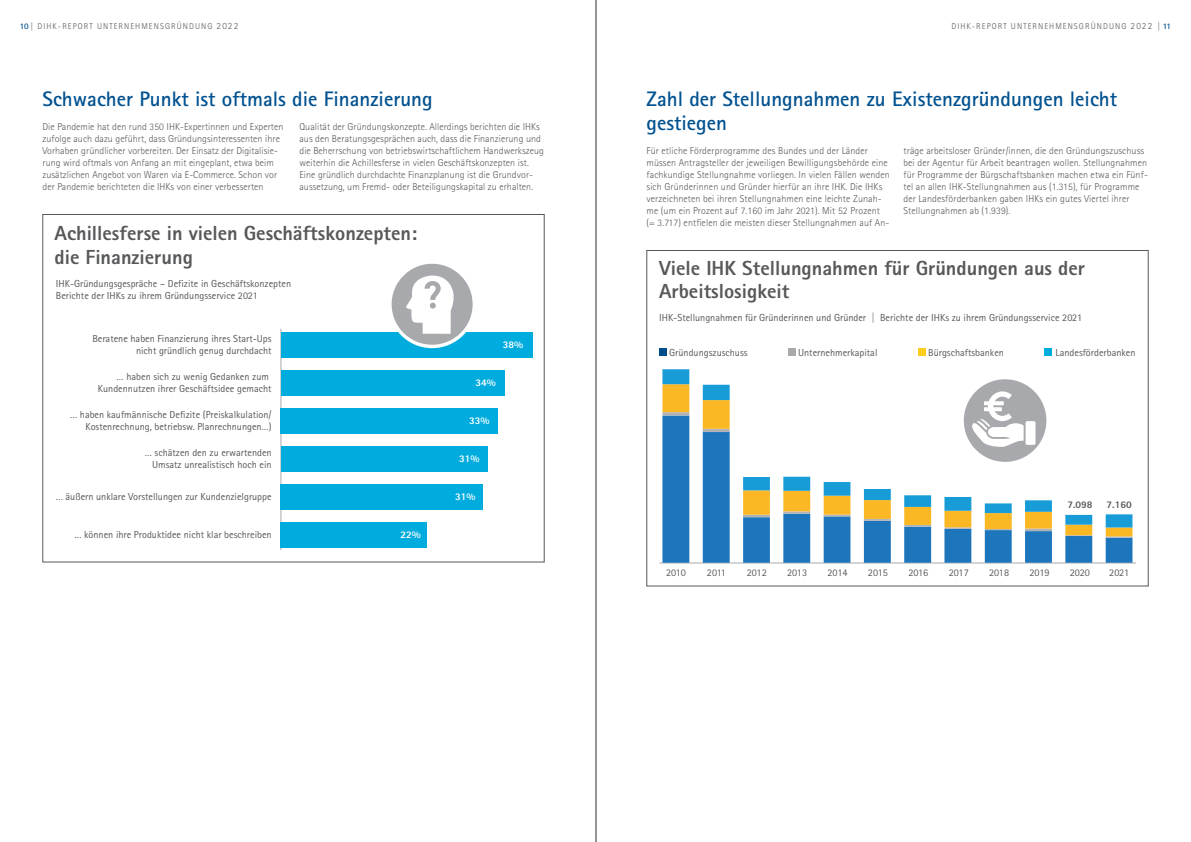
<style>
.page{position:relative;width:1191px;height:842px;background:#fff}
.page>*{position:absolute;margin:0;border:0;box-sizing:border-box;transform-origin:0 0}
.t1{font:700 21px/24px "Agfa Rotis Sans Serif";color:#005190}
.t2{font:800 20.4px/23.5px "Agfa Rotis Sans Serif";color:#57585a}
.t3{font:10.2px/12.2px "Agfa Rotis Sans Serif";color:#57585a;text-align:right}
.t4{font:800 10.2px "Agfa Rotis Sans Serif";color:#fff}
.t5{font:800 10.2px "Agfa Rotis Sans Serif";color:#57585a}
.t6{font:300 10px/12px "Agfa Rotis Sans Serif";letter-spacing:.005em;color:#57585a}
.t7{font:300 8.5px "Agfa Rotis Sans Serif";letter-spacing:.125em;color:#57585a}
.s1{font-weight:700;color:#005190}
.s2{font-size:9.5px}
</style>
<div class="page">
<hr style="left:281px;top:329px;width:1px;height:221px;background:#a8a9ad">
<div style="left:281px;top:522px;width:146px;height:25px;background:#00acdd"></div>
<div style="left:281px;top:484px;width:202px;height:25px;background:#00acdd"></div>
<div style="left:281px;top:446px;width:206px;height:25px;background:#00acdd"></div>
<div style="left:281px;top:408px;width:217px;height:25px;background:#00acdd"></div>
<div style="left:281px;top:370px;width:223px;height:25px;background:#00acdd"></div>
<div style="left:281px;top:332px;width:251px;height:25px;background:#00acdd"></div>
<svg style="left:391px;top:263px;width:82px;height:85px"></svg>
<hr style="left:659px;top:563px;width:477px;height:1px;background:#a8a9ad">
<div style="left:659px;top:349px;width:8px;height:7px;background:#004f8c"></div>
<div style="left:788px;top:349px;width:7px;height:7px;background:#a8a9ad"></div>
<div style="left:918px;top:349px;width:7px;height:7px;background:#fecd19"></div>
<div style="left:1044px;top:349px;width:7px;height:7px;background:#00acdd"></div>
<svg style="left:662px;top:538px;width:470px;height:25px;fill:#1d75bc"></svg>
<svg style="left:662px;top:527px;width:470px;height:9px"></svg>
<svg style="left:662px;top:369px;width:470px;height:158px"></svg>
<hr style="left:595px;top:0;width:1px;height:842px;background:#939598">
<p class="t7" style="left:20px;top:22px;width:220px"><span class="s1">10</span>| DIHK-REPORT UNTERNEHMENSGRÜNDUNG <span class="s2">2022</span></p>
<p class="t7" style="left:951px;top:22px;width:221px">DIHK-REPORT UNTERNEHMENSGRÜNDUNG <span class="s2">2022</span> | <span class="s1">11</span></p>
<h1 class="t1" style="left:43px;top:87px;width:392px">Schwacher Punkt ist oftmals die Finanzierung</h1>
<p class="t6" style="left:43px;top:121px;width:242px">Die Pandemie hat den rund 350 IHK-Expertinnen und Experten zufolge auch dazu geführt, dass Gründungsinteressenten ihre Vorhaben gründlicher vorbereiten. Der Einsatz der Digitalisie&shy;rung wird oftmals von Anfang an mit eingeplant, etwa beim zusätzlichen Angebot von Waren via E-Commerce. Schon vor der Pandemie berichteten die IHKs von einer verbesserten</p>
<p class="t6" style="left:299px;top:121px;width:246px">Qualität der Gründungskonzepte. Allerdings berichten die IHKs aus den Beratungsgesprächen auch, dass die Finanzierung und die Beherrschung von betriebswirtschaftlichem Handwerkszeug weiterhin die Achillesferse in vielen Geschäftskonzepten ist.<br>Eine gründlich durchdachte Finanzplanung ist die Grundvor&shy;aussetzung, um Fremd- oder Beteiligungskapital zu erhalten.</p>
<h2 class="t2" style="left:55px;top:221px;width:364px">Achillesferse in vielen Geschäftskonzepten: die Finanzierung</h2>
<p class="t3" style="left:56px;top:277px;width:237px;text-align:left">IHK-Gründungsgespräche – Defizite in Geschäftskonzepten<br>Berichte der IHKs zu ihrem Gründungsservice 2021</p>
<p class="t3" style="left:92px;top:332px;width:181px">Beratene haben Finanzierung ihres Start-Ups nicht gründlich genug durchdacht</p>
<p class="t3" style="left:98px;top:370px;width:175px">… haben sich zu wenig Gedanken zum<br>Kundennutzen ihrer Geschäftsidee gemacht</p>
<p class="t3" style="left:70px;top:408px;width:203px">… haben kaufmännische Defizite (Preiskalkulation/<br>Kostenrechnung, betriebsw. Planrechnungen…)</p>
<p class="t3" style="left:145px;top:446px;width:128px">… schätzen den zu erwartenden<br>Umsatz unrealistisch hoch ein</p>
<p class="t4" style="left:503px;top:338px;width:22px">38%</p>
<p class="t4" style="left:475px;top:376px;width:22px">34%</p>
<p class="t4" style="left:469px;top:414px;width:22px">33%</p>
<p class="t4" style="left:459px;top:452px;width:22px">31%</p>
<p class="t3" style="left:56px;top:490px;width:217px">… äußern unklare Vorstellungen zur Kundenzielgruppe</p>
<p class="t4" style="left:455px;top:490px;width:22px">31%</p>
<p class="t3" style="left:74px;top:528px;width:199px">… können ihre Produktidee nicht klar beschreiben</p>
<p class="t4" style="left:400px;top:528px;width:22px">22%</p>
<h1 class="t1" style="left:646px;top:87px;width:472px">Zahl der Stellungnahmen zu Existenzgründungen leicht gestiegen</h1>
<p class="t6" style="left:646px;top:145px;width:245px">Für etliche Förderprogramme des Bundes und der Länder müssen Antragsteller der jeweiligen Bewilligungsbehörde eine fachkundige Stellungnahme vorliegen. In vielen Fällen wenden sich Gründerinnen und Gründer hierfür an ihre IHK. Die IHKs verzeichneten bei ihren Stellungnahmen eine leichte Zunah&shy;me (um ein Prozent auf 7.160 im Jahr 2021). Mit 52 Prozent (= 3.717) entfielen die meisten dieser Stellungnahmen auf An-</p>
<p class="t6" style="left:903px;top:145px;width:246px">träge arbeitsloser Gründer/innen, die den Gründungszuschuss bei der Agentur für Arbeit beantragen wollen. Stellungnahmen für Programme der Bürgschaftsbanken machen etwa ein Fünf&shy;tel an allen IHK-Stellungnahmen aus (1.315), für Programme der Landesförderbanken gaben IHKs ein gutes Viertel ihrer Stellungnahmen ab (1.939).</p>
<h2 class="t2" style="left:659px;top:256px;width:427px">Viele IHK Stellungnahmen für Gründungen aus der<br>Arbeitslosigkeit</h2>
<p class="t3" style="left:659px;top:311px;width:424px">IHK-Stellungnahmen für Gründerinnen und Gründer | Berichte der IHKs zu ihrem Gründungsservice 2021</p>
<p class="t3" style="left:669px;top:346px;width:80px">Gründungszuschuss</p>
<p class="t3" style="left:798px;top:346px;width:81px">Unternehmerkapital</p>
<p class="t3" style="left:928px;top:346px;width:77px">Bürgschaftsbanken</p>
<p class="t3" style="left:1055px;top:346px;width:81px">Landesförderbanken</p>
<p class="t5" style="left:1067px;top:498px;width:27px">7.098</p>
<p class="t5" style="left:1106px;top:498px;width:27px">7.160</p>
<p class="t3" style="left:666px;top:567px;width:21px">2010</p>
<p class="t3" style="left:707px;top:567px;width:20px">2011</p>
<p class="t3" style="left:746px;top:567px;width:22px">2012</p>
<p class="t3" style="left:787px;top:567px;width:22px">2013</p>
<p class="t3" style="left:827px;top:567px;width:22px">2014</p>
<p class="t3" style="left:868px;top:567px;width:22px">2015</p>
<p class="t3" style="left:908px;top:567px;width:22px">2016</p>
<p class="t3" style="left:948px;top:567px;width:22px">2017</p>
<p class="t3" style="left:989px;top:567px;width:22px">2018</p>
<p class="t3" style="left:1069px;top:567px;width:22px">2020</p>
<p class="t3" style="left:1029px;top:567px;width:22px">2019</p>
<p class="t3" style="left:1109px;top:567px;width:21px">2021</p>
</div>
